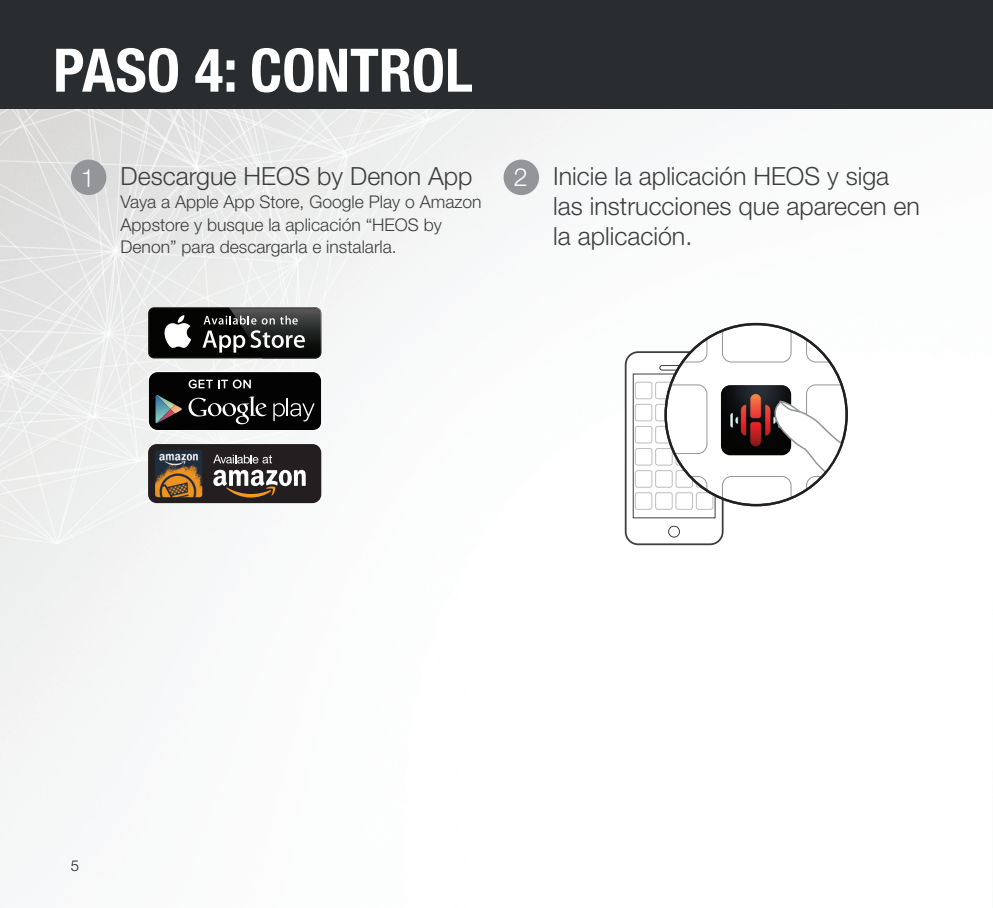
<style>
.page{position:relative;width:993px;height:908px;background:#fff}
.page>*{position:absolute;margin:0;border:0;box-sizing:border-box;transform-origin:0 0}
.t1{font:700 condensed 60px "Helvetica Neue LTW1 G";color:#fff}
.t2{font:300 25px/30px "Helvetica Neue LTW1 G";color:#3e3e3f}
.t3{font:300 25px "Helvetica Neue LTW1 G";color:#fff}
.t4{font:300 17.5px/22.5px "Helvetica Neue LTW1 G";color:#3e3e3f}
.t5{font:300 15px "Helvetica Neue LTW1 G";color:#231f20}
</style>
<div class="page">
<img style="left:0;top:2px;width:993px;height:805px">
<div style="left:0;top:0;width:992px;height:109px;background:#292d30"></div>
<div style="left:71px;top:159px;width:35px;height:36px;background:#939598;border-radius:50%"></div>
<div style="left:503px;top:159px;width:36px;height:36px;background:#939598;border-radius:50%"></div>
<div style="left:625px;top:352px;width:97px;height:192px;background:#fff;border-radius:13px"></div>
<div style="left:624px;top:351px;width:99px;height:194px;border:2px solid #3e3e3f;border-radius:13px"></div>
<div style="left:659px;top:365px;width:29px;height:5px;border:1px solid #3e3e3f;border-radius:2px"></div>
<div style="left:668px;top:525px;width:11px;height:12px;border:1px solid #3e3e3f;border-radius:50%"></div>
<div style="left:665px;top:324px;width:181px;height:181px;background:#fff;border-radius:50%"></div>
<svg style="left:665px;top:324px;width:42px;height:38px"></svg>
<svg style="left:632px;top:373px;width:83px;height:145px"></svg>
<svg style="left:721px;top:324px;width:125px;height:181px"></svg>
<svg style="left:148px;top:307px;width:173px;height:51px"></svg>
<div style="left:149px;top:308px;width:171px;height:49px;background:#040503;border-radius:5px"></div>
<svg style="left:164px;top:315px;width:27px;height:33px"></svg>
<img style="left:229px;top:307px;width:92px;height:51px">
<img style="left:229px;top:308px;width:91px;height:49px">
<svg style="left:202px;top:330px;width:103px;height:22px"></svg>
<svg style="left:203px;top:315px;width:94px;height:9px"></svg>
<div style="left:148px;top:444px;width:173px;height:59px;background:#231f20;border-radius:9px"></div>
<svg style="left:213px;top:469px;width:92px;height:28px"></svg>
<svg style="left:213px;top:454px;width:59px;height:9px"></svg>
<img style="left:155px;top:450px;width:47px;height:47px">
<div style="left:148px;top:371px;width:173px;height:59px;background:#030303;border-radius:9px"></div>
<div style="left:148px;top:371px;width:173px;height:59px;border:2px solid #fff;border-radius:9px"></div>
<svg style="left:188px;top:396px;width:79px;height:28px"></svg>
<svg style="left:273px;top:398px;width:41px;height:23px"></svg>
<svg style="left:188px;top:379px;width:63px;height:9px"></svg>
<svg style="left:155px;top:395px;width:27px;height:28px"></svg>
<h1 class="t1" style="left:53px;top:34px;width:421px">PASO 4: CONTROL</h1>
<h2 class="t2" style="left:120px;top:160px;width:353px">Descargue HEOS by Denon App</h2>
<p class="t4" style="left:120px;top:190px;width:362px">Vaya a Apple App Store, Google Play o Amazon<br>Appstore y busque la aplicación “HEOS by<br>Denon” para descargarla e instalarla.</p>
<h2 class="t3" style="left:81px;top:163px;width:15px">1</h2>
<h2 class="t3" style="left:513px;top:162px;width:15px">2</h2>
<h2 class="t2" style="left:553px;top:160px;width:368px">Inicie la aplicación HEOS y siga las instrucciones que aparecen en la aplicación.</h2>
<p class="t5" style="left:71px;top:856px;width:10px">5</p>
</div>
